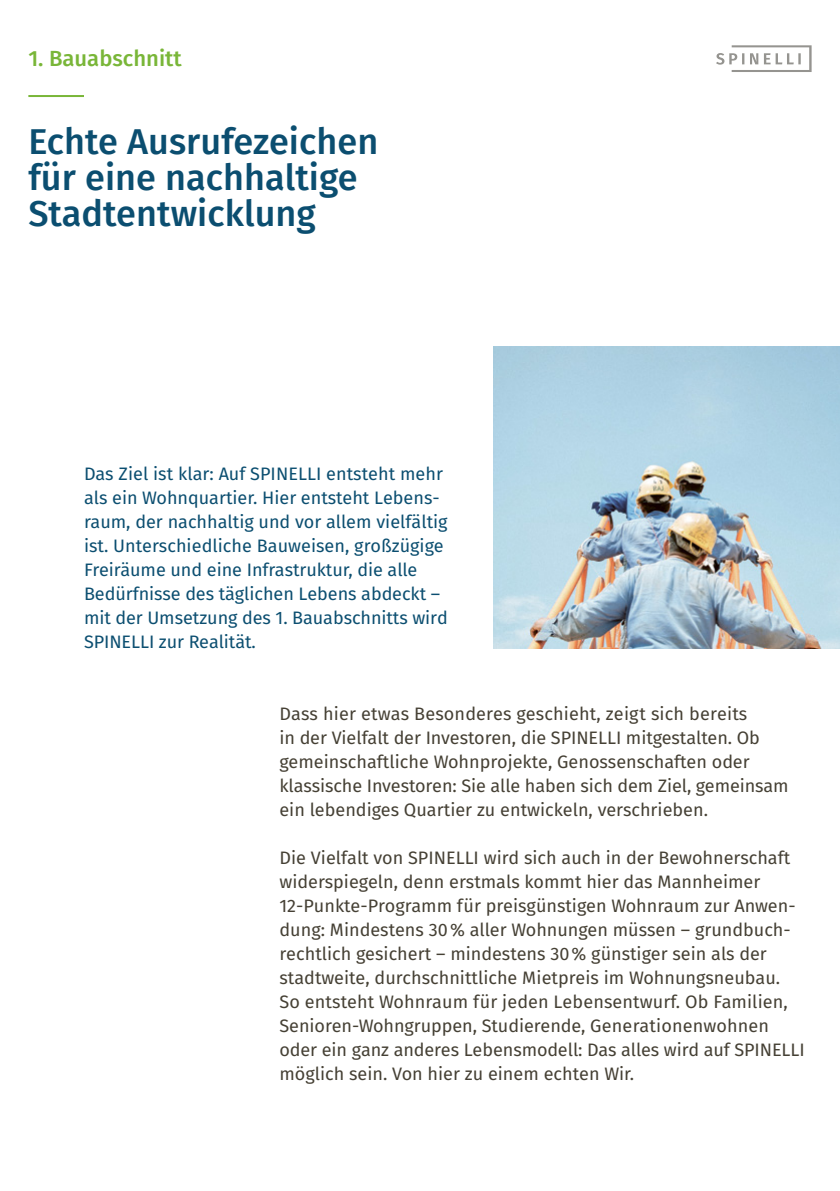
<style>
.page{position:relative;width:840px;height:1191px;background:#fff}
.page>*{position:absolute;margin:0;border:0;box-sizing:border-box;transform-origin:0 0}
.t1{font:500 36px/36px "Fira Sans";color:#0b4e70}
.t2{font:500 22px "Fira Sans";color:#79b638}
.Fließtext{font:18px/24px "Fira Sans";color:#454034}
.Einleitungstext{font:18px/24px "Fira Sans";letter-spacing:-.005em;color:#0b4e70}
</style>
<div class="page">
<hr style="left:28px;top:95px;width:56px;height:2px;background:#79b638">
<svg style="left:716px;top:45px;width:95px;height:27px"></svg>
<img style="left:493px;top:347px;width:346px;height:301px">
<h3 class="t2" style="left:28px;top:41px;width:155px">1. Bauabschnitt</h3>
<h4 class="t1" style="left:28px;top:121px;width:351px">Echte Ausrufezeichen fü r eine nachhaltige<br>Stadtentwicklung</h4>
<p class="Einleitungstext" style="left:84px;top:463px;width:365px">Das Ziel ist klar: Auf SPINELLI entsteht mehr als ein Wohnquartier. Hier entsteht Lebens&shy;raum, der nachhaltig und vor allem vielfältig ist. Unterschiedliche Bauweisen, großzügige Freiräume und eine Infrastruktur, die alle Bedürfnisse des täglichen Lebens abdeckt – mit der Umsetzung des 1. Bauabschnitts wird SPINELLI zur Realität.</p>
<p class="Fließtext" style="left:279px;top:703px;width:469px">Dass hier etwas Besonderes geschieht, zeigt sich bereits</p>
<p class="Fließtext" style="left:279px;top:727px;width:481px">in der Vielfalt der Investoren, die SPINELLI mitgestalten. Ob</p>
<p class="Fließtext" style="left:279px;top:751px;width:471px">gemeinschaftliche Wohnprojekte, Genossenschaften oder</p>
<p class="Fließtext" style="left:279px;top:775px;width:510px">klassische Investoren: Sie alle haben sich dem Ziel, gemeinsam ein lebendiges Quartier zu entwickeln, verschrieben.</p>
<p class="Fließtext" style="left:279px;top:847px;width:517px">Die Vielfalt von SPINELLI wird sich auch in der Bewohnerschaft widerspiegeln, denn erstmals kommt hier das Mannheimer 12-Punkte-Programm für preisgünstigen Wohnraum zur Anwen&shy;dung: Mindestens 30% aller Wohnungen müssen – grundbuch&shy;rechtlich gesichert – mindestens 30% günstiger sein als der stadtweite, durchschnittliche Mietpreis im Wohnungsneubau.</p>
<p class="Fließtext" style="left:279px;top:991px;width:526px">So entsteht Wohnraum für jeden Lebensentwurf. Ob Familien, Senioren-Wohngruppen, Studierende, Generationenwohnen oder ein ganz anderes Lebensmodell: Das alles wird auf SPINELLI möglich sein. Von hier zu einem echten Wir.</p>
</div>
